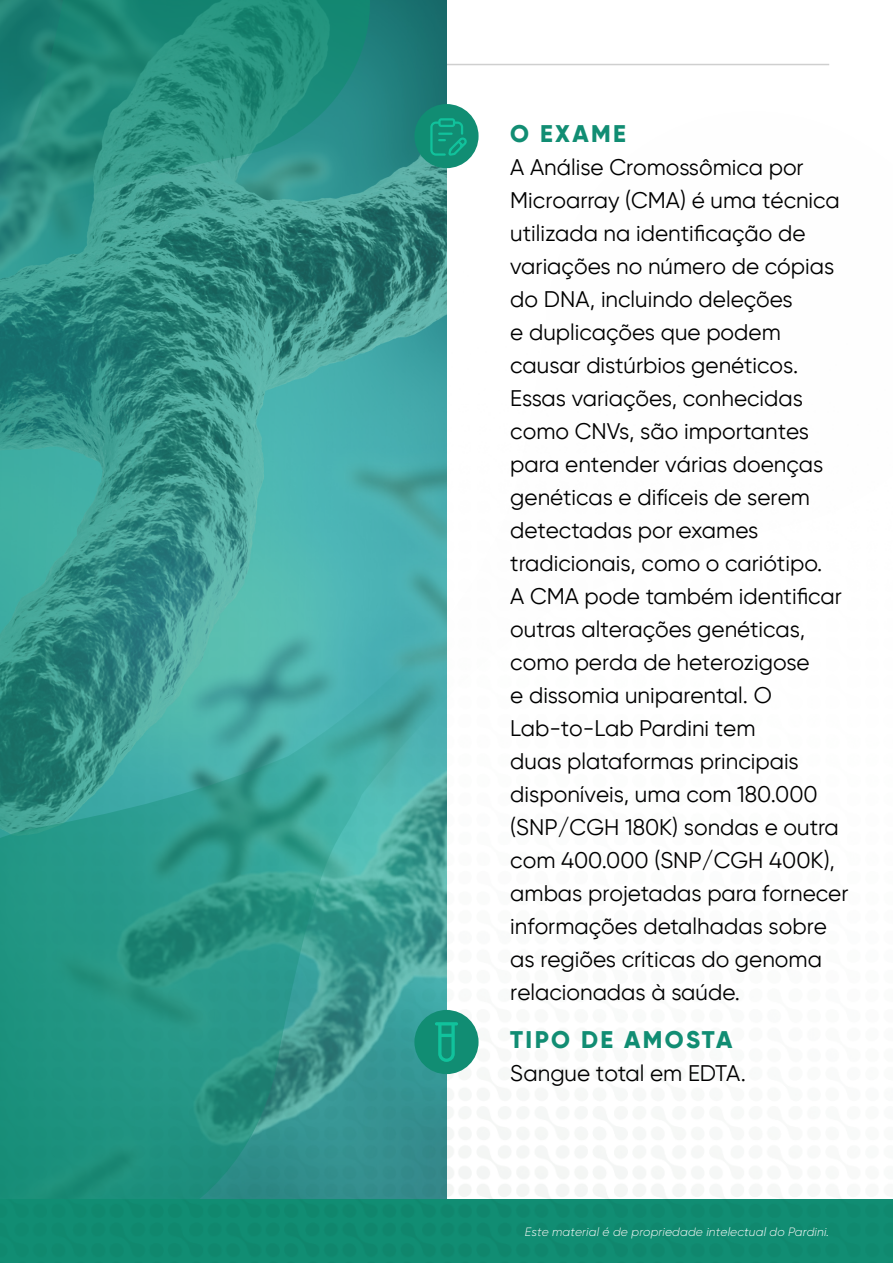
<style>
.page{position:relative;width:893px;height:1263px;background:#fff}
.page>*{position:absolute;margin:0;border:0;box-sizing:border-box;transform-origin:0 0}
.t1{font:24px "SVN Gilroy X Bold";letter-spacing:.1em;color:#118d73}
.t2{font:22.5px "SVN Gilroy";color:#000}
.t3{font:italic 300 12px "SVN Gilroy";letter-spacing:.01em;color:#fff}
</style>
<div class="page">
<img style="left:0;top:171px;width:893px;height:1092px">
<svg style="left:0;top:0;width:446px;height:1199px"></svg>
<div style="left:414px;top:1010px;width:65px;height:64px;background:#118d73;border-radius:50%"></div>
<svg style="left:435px;top:1022px;width:23px;height:40px"></svg>
<div style="left:414px;top:104px;width:65px;height:64px;background:#118d73;border-radius:50%"></div>
<svg style="left:430px;top:118px;width:37px;height:38px"></svg>
<svg style="left:0;top:0;width:421px;height:727px"></svg>
<p class="t1" style="left:510px;top:116px;width:117px">O EXAME</p>
<p class="t2" style="left:510px;top:151px;width:295px">A Análise Cromossômica por</p>
<p class="t2" style="left:510px;top:184px;width:331px">Microarray (CMA) é uma técnica</p>
<p class="t2" style="left:510px;top:217px;width:297px">utilizada na identificação de</p>
<p class="t2" style="left:510px;top:250px;width:325px">variações no número de cópias</p>
<p class="t2" style="left:510px;top:283px;width:284px">do DNA, incluindo deleções</p>
<p class="t2" style="left:510px;top:316px;width:272px">e duplicações que podem</p>
<p class="t2" style="left:510px;top:349px;width:289px">causar distúrbios genéticos.</p>
<p class="t2" style="left:510px;top:382px;width:294px">Essas variações, conhecidas</p>
<p class="t2" style="left:510px;top:415px;width:300px">como CNVs, são importantes</p>
<p class="t2" style="left:510px;top:448px;width:315px">para entender várias doenças</p>
<p class="t2" style="left:510px;top:481px;width:301px">genéticas e difíceis de serem</p>
<p class="t2" style="left:510px;top:514px;width:249px">detectadas por exames</p>
<p class="t2" style="left:510px;top:547px;width:313px">tradicionais, como o cariótipo.</p>
<p class="t2" style="left:510px;top:580px;width:333px">A CMA pode também identificar</p>
<p class="t2" style="left:510px;top:613px;width:296px">outras alterações genéticas,</p>
<p class="t2" style="left:510px;top:646px;width:301px">como perda de heterozigose</p>
<p class="t2" style="left:510px;top:679px;width:263px">e dissomia uniparental. O</p>
<p class="t2" style="left:510px;top:712px;width:247px">Lab-to-Lab Pardini tem</p>
<p class="t2" style="left:510px;top:745px;width:290px">duas plataformas principais</p>
<p class="t2" style="left:510px;top:778px;width:309px">disponíveis, uma com 180.000</p>
<p class="t2" style="left:510px;top:811px;width:330px">(SNP/CGH 180K) sondas e outra</p>
<p class="t2" style="left:510px;top:844px;width:326px">com 400.000 (SNP/CGH 400K),</p>
<p class="t2" style="left:510px;top:877px;width:340px">ambas projetadas para fornecer</p>
<p class="t2" style="left:510px;top:910px;width:318px">informações detalhadas sobre</p>
<p class="t2" style="left:510px;top:943px;width:313px">as regiões críticas do genoma</p>
<p class="t2" style="left:510px;top:976px;width:231px">relacionadas à saúde.</p>
<p class="t1" style="left:510px;top:1022px;width:224px">TIPO DE AMOSTA</p>
<p class="t2" style="left:510px;top:1057px;width:237px">Sangue total em EDTA.</p>
<p class="t3" style="left:525px;top:1223px;width:306px">Este material é de propriedade intelectual do Pardini.</p>
</div>
